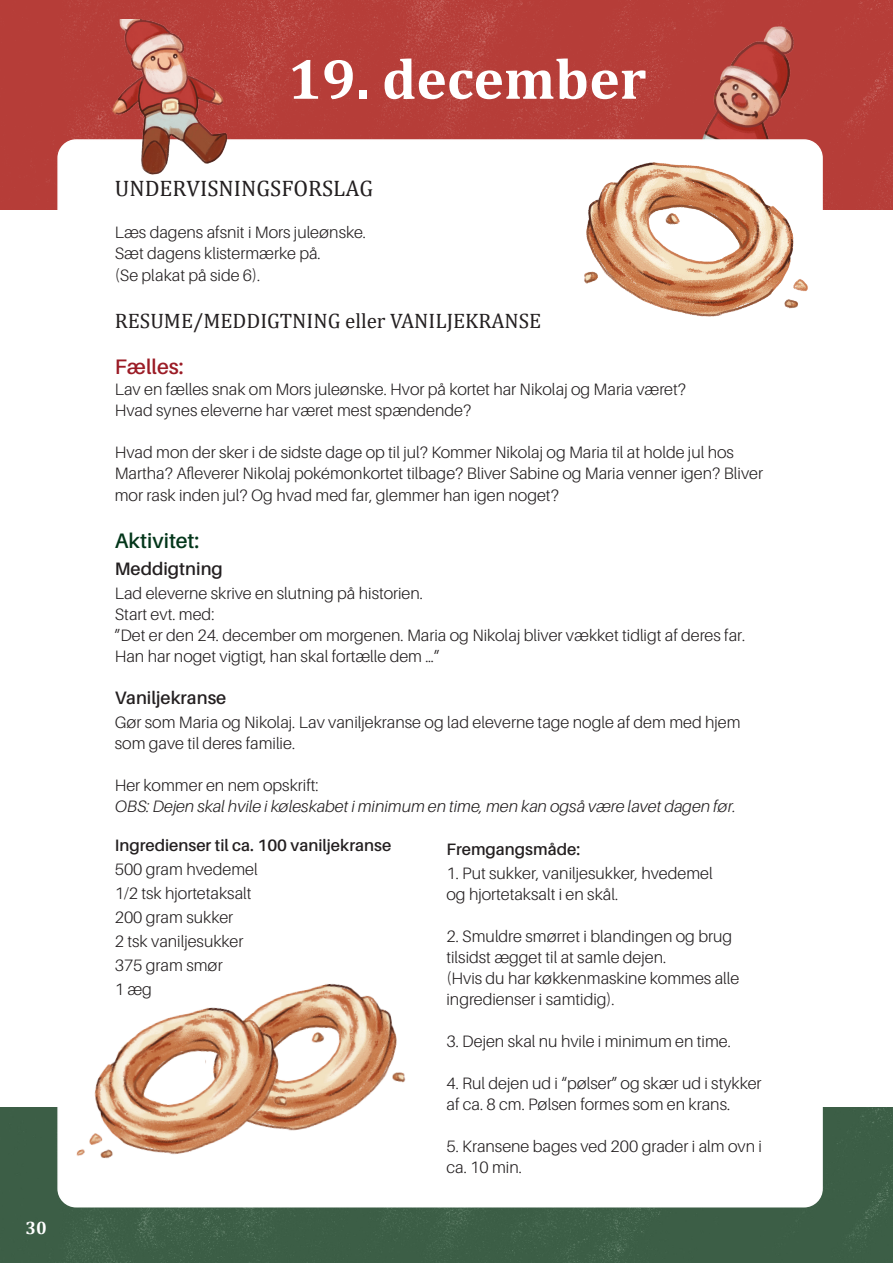
<style>
.page{position:relative;width:893px;height:1263px;background:#fff}
.page>*{position:absolute;margin:0;border:0;box-sizing:border-box;transform-origin:0 0}
.t1{font:700 57.6px "Cambria";color:#fff}
.t2{font:22.5px "Cambria";color:#231f20}
.t3{font:21px "Cambria";color:#231f20}
.t4{font:600 21px "Aileron";color:#03361a}
.t5{font:600 21px "Aileron";color:#9b1c26}
.t6{font:600 18px "Aileron";color:#231f20}
.t7{font:700 18px "Cambria";color:#fff}
.t8{font:300 16.5px/21px "Aileron";color:#231f20}
.t9{font:italic 300 16.5px "Aileron";color:#231f20}
.t10{font:600 16.5px "Aileron";color:#231f20}
</style>
<div class="page">
<div style="left:0;top:1108px;width:893px;height:155px;background:#3c5e46"></div>
<img style="left:0;top:0;width:893px;height:209px">
<img style="left:657px;top:6px;width:141px;height:133px">
<div style="left:58px;top:140px;width:764px;height:1067px;background:#fff;border-radius:18px"></div>
<img style="left:97px;top:19px;width:139px;height:156px">
<img style="left:345px;top:985px;width:61px;height:128px">
<img style="left:25px;top:983px;width:320px;height:224px">
<svg style="left:182px;top:1052px;width:26px;height:27px"></svg>
<img style="left:584px;top:162px;width:224px;height:155px">
<p class="t7" style="left:25px;top:1215px;width:23px">30</p>
<p class="t1" style="left:288px;top:38px;width:360px">19. december</p>
<p class="t2" style="left:115px;top:175px;width:260px">UNDERVISNINGSFORSLAG</p>
<p class="t8" style="left:115px;top:222px;width:253px">Læs dagens afsnit i Mors juleønske.</p>
<p class="t8" style="left:115px;top:243px;width:207px">Sæt dagens klistermærke på.</p>
<p class="t8" style="left:115px;top:265px;width:147px">(Se plakat på side 6).</p>
<p class="t3" style="left:115px;top:308px;width:428px">RESUME/MEDDIGTNING eller VANILJEKRANSE</p>
<p class="t5" style="left:115px;top:355px;width:70px">Fælles:</p>
<p class="t8" style="left:115px;top:379px;width:573px">Lav en fælles snak om Mors juleønske. Hvor på kortet har Nikolaj og Maria været?</p>
<p class="t8" style="left:115px;top:400px;width:358px">Hvad synes eleverne har været mest spændende?</p>
<p class="t8" style="left:115px;top:442px;width:650px">Hvad mon der sker i de sidste dage op til jul? Kommer Nikolaj og Maria til at holde jul hos<br>Martha? Afleverer Nikolaj pokémonkortet tilbage? Bliver Sabine og Maria venner igen? Bliver mor rask inden jul? Og hvad med far, glemmer han igen noget?</p>
<p class="t4" style="left:115px;top:529px;width:86px">Aktivitet:</p>
<p class="t6" style="left:115px;top:559px;width:110px">Meddigtning</p>
<p class="t8" style="left:115px;top:583px;width:310px">Lad eleverne skrive en slutning på historien.</p>
<p class="t8" style="left:115px;top:604px;width:101px">Start evt. med:</p>
<p class="t8" style="left:115px;top:625px;width:632px">”Det er den 24. december om morgenen. Maria og Nikolaj bliver vækket tidligt af deres far.<br>Han har noget vigtigt, han skal fortælle dem …”</p>
<p class="t6" style="left:115px;top:688px;width:113px">Vaniljekranse</p>
<p class="t8" style="left:115px;top:712px;width:627px">Gør som Maria og Nikolaj. Lav vaniljekranse og lad eleverne tage nogle af dem med hjem som gave til deres familie.</p>
<p class="t8" style="left:115px;top:775px;width:205px">Her kommer en nem opskrift:</p>
<p class="t9" style="left:115px;top:797px;width:623px">OBS: Dejen skal hvile i køleskabet i minimum en time, men kan også være lavet dagen før.</p>
<p class="t10" style="left:115px;top:836px;width:278px">Ingredienser til ca. 100 vaniljekranse</p>
<p class="t8" style="left:115px;top:859px;width:144px">500 gram hvedemel</p>
<p class="t8" style="left:115px;top:883px;width:138px">1/2 tsk hjortetaksalt</p>
<p class="t8" style="left:115px;top:907px;width:120px">200 gram sukker</p>
<p class="t8" style="left:115px;top:931px;width:130px">2 tsk vaniljesukker</p>
<p class="t8" style="left:115px;top:955px;width:109px">375 gram smør</p>
<p class="t8" style="left:115px;top:979px;width:39px">1 æg</p>
<p class="t10" style="left:446px;top:840px;width:135px">Fremgangsmåde:</p>
<p class="t8" style="left:446px;top:863px;width:268px">1. Put sukker, vaniljesukker, hvedemel</p>
<p class="t8" style="left:446px;top:884px;width:173px">og hjortetaksalt i en skål.</p>
<p class="t8" style="left:446px;top:926px;width:287px">2. Smuldre smørret i blandingen og brug tilsidst ægget til at samle dejen.</p>
<p class="t8" style="left:446px;top:968px;width:294px">(Hvis du har køkkenmaskine kommes alle ingredienser i samtidig).</p>
<p class="t8" style="left:446px;top:1031px;width:286px">3. Dejen skal nu hvile i minimum en time.</p>
<p class="t8" style="left:446px;top:1073px;width:317px">4. Rul dejen ud i “pølser” og skær ud i stykker af ca. 8 cm. Pølsen formes som en krans.</p>
<p class="t8" style="left:446px;top:1136px;width:317px">5. Kransene bages ved 200 grader i alm ovn i ca. 10 min.</p>
</div>
